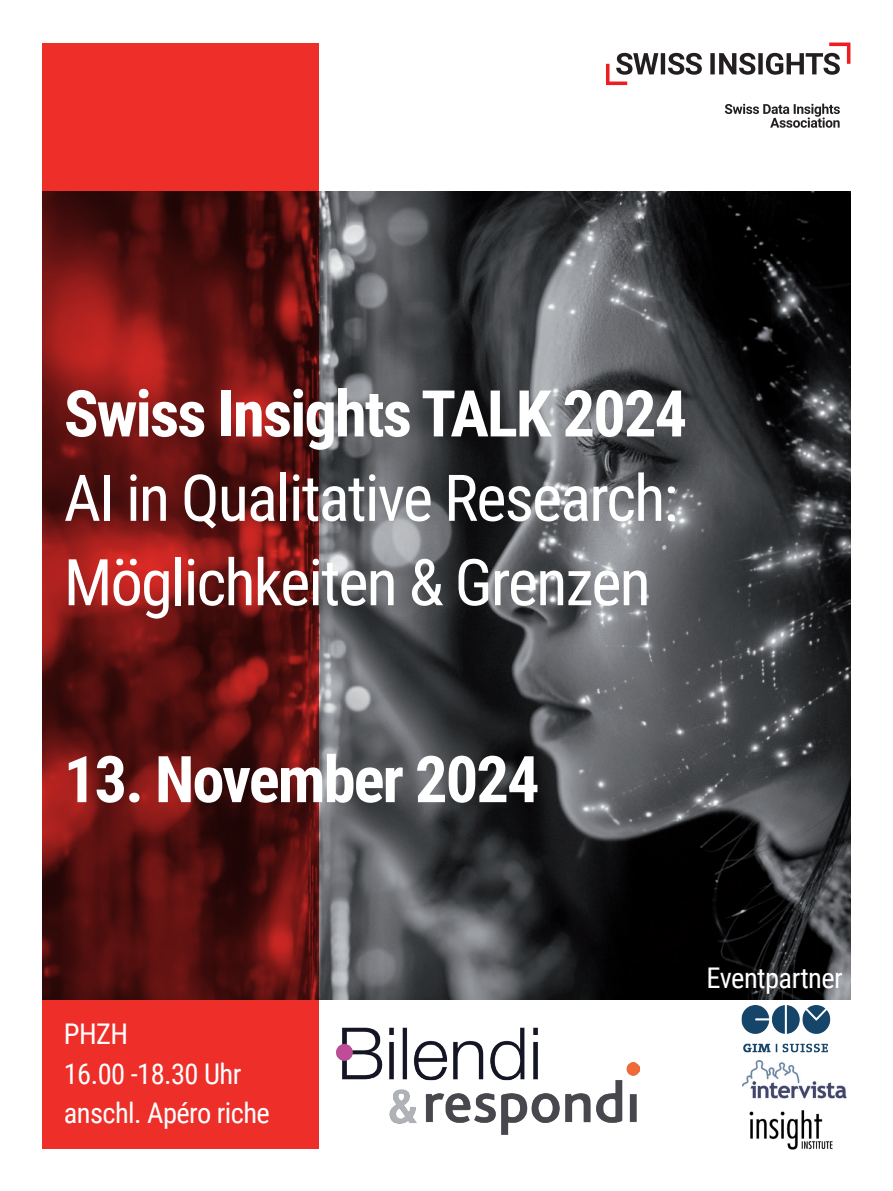
<style>
.page{position:relative;width:893px;height:1191px;background:#fff}
.page>*{position:absolute;margin:0;border:0;box-sizing:border-box;transform-origin:0 0}
.t1{font:64.5px/84.3px "Roboto Condensed";letter-spacing:-.03em;color:#fff}
.t2{font:700 64.5px "Roboto Condensed";letter-spacing:-.03em;color:#fff}
.t3{font:28.5px/39.5px "Roboto Condensed";letter-spacing:-.02em;color:#fff}
</style>
<div class="page">
<img style="left:319px;top:191px;width:531px;height:808px">
<svg style="left:43px;top:43px;width:276px;height:1105px;background:#881a17"></svg>
<svg style="left:606px;top:43px;width:244px;height:42px"></svg>
<svg style="left:725px;top:104px;width:115px;height:24px"></svg>
<img style="left:743px;top:1080px;width:103px;height:19px">
<img style="left:719px;top:988px;width:132px;height:92px">
<img style="left:336px;top:1027px;width:303px;height:107px">
<img style="left:749px;top:1110px;width:84px;height:40px">
<h1 class="t2" style="left:64px;top:368px;width:625px">Swiss Insights TALK 2024</h1>
<h1 class="t1" style="left:64px;top:453px;width:616px">AI in Qualitative Research:<br>Möglichkeiten &amp; Grenzen</h1>
<h1 class="t2" style="left:64px;top:734px;width:477px">13. November 2024</h1>
<p class="t3" style="left:64px;top:1013px;width:208px">PHZH<br>16.00 -18.30 Uhr anschl. Apéro riche</p>
<p class="t3" style="left:707px;top:957px;width:138px">Eventpartner</p>
</div>
